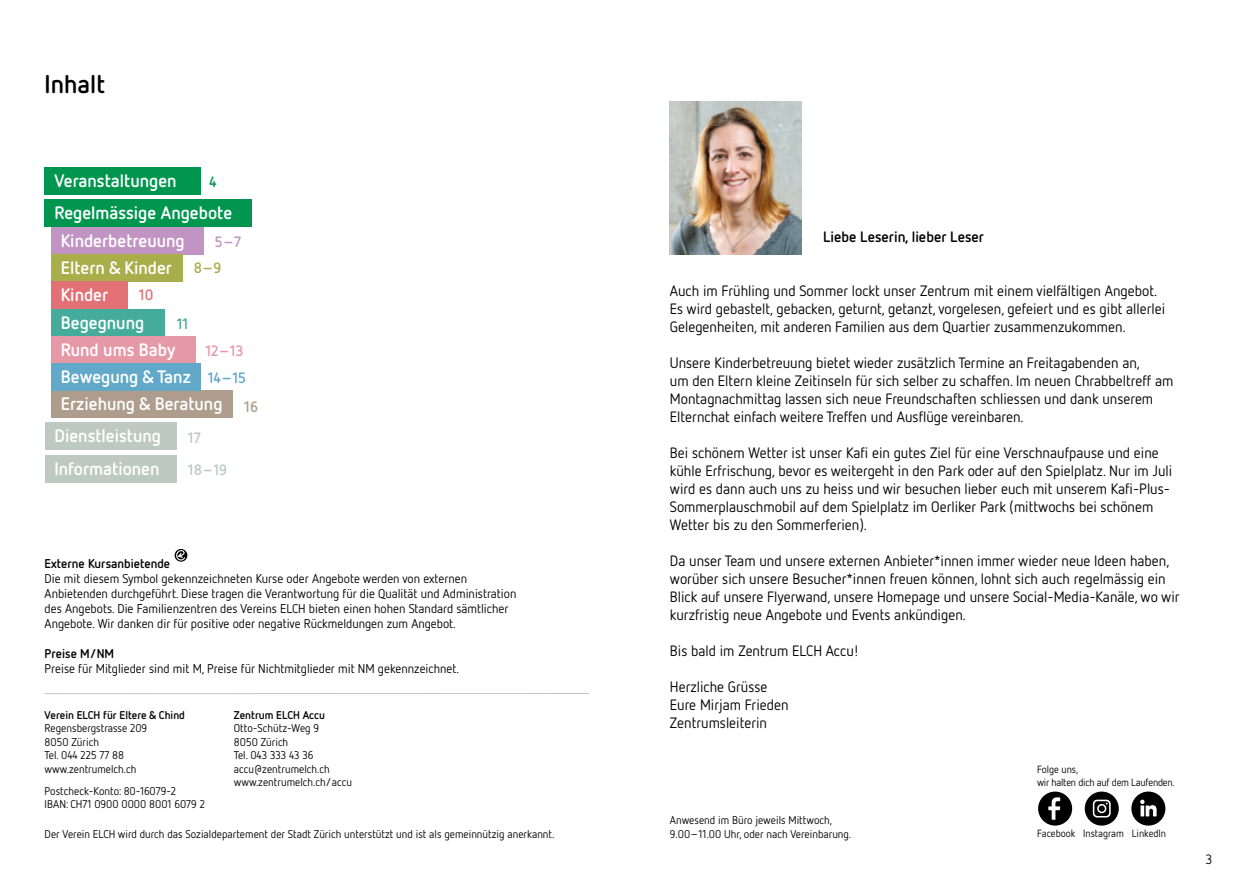
<style>
.page{position:relative;width:1259px;height:893px;background:#fff}
.page>*{position:absolute;margin:0;border:0;box-sizing:border-box;transform-origin:0 0}
.t1{font:700 25.5px "Netto OT";color:#000}
.t2{font:700 18px/27.6px "Netto OT";color:#fff}
.t3{font:15px/18px "Netto OT";color:#000}
.t4{font:700 15px "Netto OT";color:#000}
.t5{font:700 15px "Netto OT";color:#bec9c3}
.t6{font:700 15px "Netto OT";color:#62a8c8}
.t7{font:700 15px "Netto OT";color:#e599a7}
.t8{font:700 15px "Netto OT";color:#c294c3}
.t9{font:700 15px "Netto OT";color:#a7ae4a}
.t10{font:700 15px "Netto OT";color:#45ac9b}
.t11{font:700 15px "Netto OT";color:#ae9d8c}
.t12{font:700 15px "Netto OT";color:#e17174}
.t13{font:700 15px "Netto OT";color:#00964f}
.t14{font:13.5px "Netto OT";color:#000}
.t15{font:12.75px/15px "Netto OT";color:#000}
.t16{font:700 12.75px "Netto OT";color:#000}
.t17{font:11.25px/13.5px "Netto OT";color:#000}
.t18{font:700 11.25px "Netto OT";color:#000}
.t19{font:10.5px/12.6px "Netto OT";letter-spacing:-.02em;color:#000}
.t20{font:10.5px "Netto OT";color:#000}
</style>
<div class="page">
<hr style="left:45px;top:693px;width:544px;height:1px;background:#bec9c3">
<div style="left:45px;top:199px;width:207px;height:28px;background:#00964f"></div>
<div style="left:51px;top:227px;width:153px;height:28px;background:#c294c3"></div>
<div style="left:51px;top:255px;width:132px;height:27px;background:#a7ae4a"></div>
<div style="left:51px;top:309px;width:113px;height:27px;background:#45ac9b"></div>
<div style="left:51px;top:336px;width:145px;height:27px;background:#e599a7"></div>
<div style="left:51px;top:390px;width:182px;height:28px;background:#ae9d8c"></div>
<div style="left:51px;top:363px;width:150px;height:28px;background:#62a8c8"></div>
<div style="left:45px;top:422px;width:131px;height:28px;background:#bec9c3"></div>
<div style="left:45px;top:167px;width:156px;height:28px;background:#00964f"></div>
<img style="left:670px;top:102px;width:131px;height:153px">
<div style="left:51px;top:282px;width:76px;height:27px;background:#e17174"></div>
<div style="left:45px;top:455px;width:131px;height:28px;background:#bec9c3"></div>
<svg style="left:175px;top:549px;width:12px;height:13px"></svg>
<div style="left:1131px;top:792px;width:34px;height:34px;background:#000;border-radius:50%"></div>
<svg style="left:1140px;top:800px;width:16px;height:16px"></svg>
<div style="left:1038px;top:792px;width:34px;height:34px;background:#000;border-radius:50%"></div>
<svg style="left:1048px;top:797px;width:12px;height:23px"></svg>
<div style="left:1084px;top:792px;width:34px;height:34px;background:#000;border-radius:50%"></div>
<svg style="left:1092px;top:800px;width:18px;height:17px"></svg>
<h1 class="t1" style="left:45px;top:68px;width:62px">Inhalt</h1>
<p class="t2" style="left:54px;top:167px;width:124px">Veranstaltungen</p>
<p class="t13" style="left:209px;top:173px;width:9px">4</p>
<p class="t2" style="left:61px;top:199px;width:173px;text-indent:-6px">Regelmässige Angebote<br>Kinderbetreuung<br>Eltern &amp; Kinder</p>
<p class="t8" style="left:215px;top:232px;width:28px">5–7</p>
<p class="t9" style="left:194px;top:259px;width:29px">8–9</p>
<p class="t2" style="left:61px;top:281px;width:49px">Kinder</p>
<p class="t12" style="left:139px;top:285px;width:16px">10</p>
<p class="t2" style="left:61px;top:308px;width:116px;line-height:27px">Begegnung<br>Rund ums Baby</p>
<p class="t2" style="left:61px;top:390px;width:163px">Erziehung &amp; Beratung</p>
<p class="t10" style="left:177px;top:314px;width:13px">11</p>
<p class="t7" style="left:205px;top:342px;width:39px">12–13</p>
<p class="t2" style="left:61px;top:362px;width:131px">Bewegung &amp; Tanz</p>
<p class="t6" style="left:208px;top:368px;width:40px">14–15</p>
<p class="t11" style="left:244px;top:398px;width:15px">16</p>
<p class="t2" style="left:54px;top:421px;width:108px">Dienstleistung</p>
<p class="t5" style="left:188px;top:428px;width:14px">17</p>
<p class="t2" style="left:54px;top:454px;width:107px">Informationen</p>
<p class="t5" style="left:188px;top:461px;width:41px">18–19</p>
<p class="t16" style="left:45px;top:555px;width:127px">Externe Kursanbietende</p>
<p class="t15" style="left:45px;top:570px;width:473px">Die mit diesem Symbol gekennzeichneten Kurse oder Angebote werden von externen Anbietenden durchgeführt. Diese tragen die Verantwortung für die Qualität und Administration des Angebots. Die Familienzentren des Vereins ELCH bieten einen hohen Standard sämtlicher Angebote. Wir danken dir für positive oder negative Rückmeldungen zum Angebot.</p>
<p class="t16" style="left:45px;top:645px;width:71px">Preise M/NM</p>
<p class="t15" style="left:45px;top:660px;width:416px">Preise für Mitglieder sind mit M, Preise für Nichtmitglieder mit NM gekennzeichnet.</p>
<p class="t18" style="left:45px;top:708px;width:142px">Verein ELCH für Eltere &amp; Chind</p>
<p class="t17" style="left:45px;top:721px;width:104px">Regensbergstrasse 209<br>8050 Zürich<br>Tel. 044 225 77 88 www.zentrumelch.ch</p>
<p class="t17" style="left:45px;top:784px;width:162px">Postcheck-Konto: 80-16079-2<br>IBAN: CH71 0900 0000 8001 6079 2</p>
<p class="t18" style="left:234px;top:708px;width:93px">Zentrum ELCH Accu</p>
<p class="t17" style="left:234px;top:721px;width:120px">Otto-Schütz-Weg 9<br>8050 Zürich<br>Tel. 043 333 43 36 accu@zentrumelch.ch www.zentrumelch.ch/accu</p>
<p class="t17" style="left:45px;top:827px;width:511px">Der Verein ELCH wird durch das Sozialdepartement der Stadt Zürich unterstützt und ist als gemeinnützig anerkannt.</p>
<p class="t4" style="left:823px;top:227px;width:163px">Liebe Leserin, lieber Leser</p>
<p class="t3" style="left:670px;top:281px;width:497px">Auch im Frühling und Sommer lockt unser Zentrum mit einem vielfältigen Angebot.<br>Es wird gebastelt, gebacken, geturnt, getanzt, vorgelesen, gefeiert und es gibt allerlei<br>Gelegenheiten, mit anderen Familien aus dem Quartier zusammenzukommen.</p>
<p class="t3" style="left:670px;top:353px;width:505px">Unsere Kinderbetreuung bietet wieder zusätzlich Termine an Freitagabenden an,<br>um den Eltern kleine Zeitinseln für sich selber zu schaffen. Im neuen Chrabbeltreff am Montagnachmittag lassen sich neue Freundschaften schliessen und dank unserem Elternchat einfach weitere Treffen und Ausflüge vereinbaren.</p>
<p class="t3" style="left:670px;top:443px;width:504px">Bei schönem Wetter ist unser Kafi ein gutes Ziel für eine Verschnaufpause und eine kühle Erfrischung, bevor es weitergeht in den Park oder auf den Spielplatz. Nur im Juli wird es dann auch uns zu heiss und wir besuchen lieber euch mit unserem Kafi-Plus-Sommerplauschmobil auf dem Spielplatz im Oerliker Park (mittwochs bei schönem Wetter bis zu den Sommerferien).</p>
<p class="t3" style="left:670px;top:551px;width:511px">Da unser Team und unsere externen Anbieter*innen immer wieder neue Ideen haben, worüber sich unsere Besucher*innen freuen können, lohnt sich auch regelmässig ein Blick auf unsere Flyerwand, unsere Homepage und unsere Social-Media-Kanäle, wo wir kurzfristig neue Angebote und Events ankündigen.</p>
<p class="t3" style="left:670px;top:641px;width:191px">Bis bald im Zentrum ELCH Accu!</p>
<p class="t3" style="left:670px;top:677px;width:120px">Herzliche Grüsse<br>Eure Mirjam Frieden<br>Zentrumsleiterin</p>
<p class="t17" style="left:670px;top:813px;width:183px">Anwesend im Büro jeweils Mittwoch,<br>9.00–11.00 Uhr, oder nach Vereinbarung.</p>
<p class="t19" style="left:1037px;top:763px;width:139px">Folge uns,<br>wir halten dich auf dem Laufenden.</p>
<p class="t20" style="left:1037px;top:827px;width:131px">Facebook Instagram LinkedIn</p>
<p class="t14" style="left:1205px;top:851px;width:8px">3</p>
</div>
